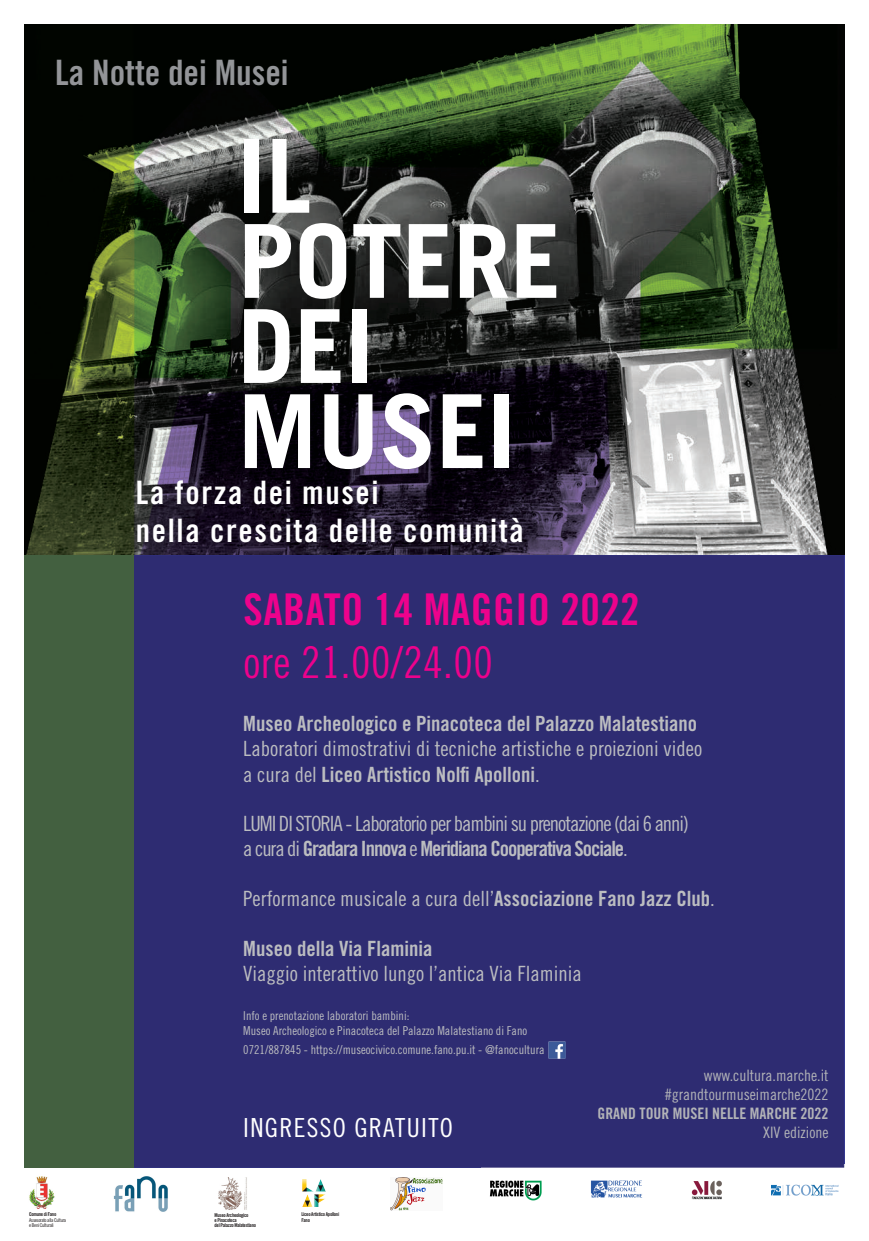
<style>
.page{position:relative;width:869px;height:1241px;background:#fff}
.page>*{position:absolute;margin:0;border:0;box-sizing:border-box;transform-origin:0 0}
.t1{font:700 102.02px "Trade Gothic LT Std";color:#fff}
.t2{font:43.75px "Trade Gothic LT Std Bd Cn 20";letter-spacing:.01em;color:#ed028c}
.t3{font:43.75px "Trade Gothic LT Std Cn 18";letter-spacing:.01em;color:#ed028c}
.t4{font:35px "Trade Gothic LT Std Bd Cn 20";color:#939598}
.t5{font:32.29px "Trade Gothic LT Std Bd Cn 20";letter-spacing:.05em;color:#fff}
.t6{font:26.25px "Trade Gothic LT Std Cn 18";letter-spacing:.05em;color:#fff}
.t7{font:21px "Trade Gothic LT Std Cn 18";color:#bcbdc0}
.t8{font:21px "Trade Gothic LT Std Bd Cn 20";color:#bcbdc0}
.t9{font:21px "Trade Gothic LT Std Cn 18";letter-spacing:-.05em;color:#bcbdc0}
.t10{font:21px "Trade Gothic LT Std Bd Cn 20";letter-spacing:-.05em;color:#bcbdc0}
.t11{font:15.75px "Trade Gothic LT Std Cn 18";color:#b2b3b7}
.t12{font:15.75px "Trade Gothic LT Std Bd Cn 20";color:#b2b3b7}
.t13{font:12.25px "Trade Gothic LT Std Cn 18";color:#bcbdc0}
.t14{font:5.25px "Trade Gothic LT Std Bd Cn 20";letter-spacing:-.05em;color:#231f20}
.t15{font:5.25px "Trade Gothic LT Std Cn 18";letter-spacing:-.05em;color:#231f20}
.s1{font-family:"Trade Gothic LT Std Cn 18"}
.s2{font-family:"Trade Gothic LT Std Bd Cn 20"}
</style>
<div class="page">
<img style="left:25px;top:25px;width:818px;height:530px">
<div style="left:25px;top:555px;width:109px;height:612px;background:#436040"></div>
<img style="left:481px;top:1164px;width:364px;height:37px">
<div style="left:134px;top:555px;width:709px;height:612px;background:#2e2c72"></div>
<img style="left:113px;top:1176px;width:55px;height:36px">
<img style="left:548px;top:1041px;width:17px;height:16px">
<img style="left:29px;top:1176px;width:26px;height:33px">
<img style="left:218px;top:1177px;width:29px;height:33px">
<img style="left:390px;top:1177px;width:52px;height:33px">
<img style="left:302px;top:1179px;width:24px;height:27px">
<p class="t4" style="left:55px;top:51px;width:235px">La Notte dei Musei</p>
<p class="t1" style="left:237px;top:114px;width:75px">IL</p>
<p class="t1" style="left:237px;top:199px;width:325px">POTERE</p>
<p class="t1" style="left:237px;top:284px;width:138px">DEI</p>
<p class="t1" style="left:237px;top:369px;width:279px">MUSEI</p>
<p class="t5" style="left:136px;top:472px;width:244px">La forza dei musei</p>
<p class="t5" style="left:136px;top:511px;width:389px">nella crescita delle comunità</p>
<p class="t2" style="left:243px;top:582px;width:397px">SABATO 14 MAGGIO 2022</p>
<p class="t3" style="left:243px;top:636px;width:251px">ore 21.00/24.00</p>
<p class="t8" style="left:243px;top:710px;width:455px">Museo Archeologico e Pinacoteca del Palazzo Malatestiano</p>
<p class="t7" style="left:243px;top:736px;width:460px">Laboratori dimostrativi di tecniche artistiche e proiezioni video</p>
<p class="t8" style="left:243px;top:761px;width:298px"><span class="s1">a cura del</span> Liceo Artistico Nolfi Apolloni<span class="s1">.</span></p>
<p class="t9" style="left:243px;top:811px;width:447px">LUMI DI STORIA - Laboratorio per bambini su prenotazione (dai 6 anni)</p>
<p class="t10" style="left:243px;top:836px;width:386px"><span class="s1">a cura di</span> Gradara Innova <span class="s1">e</span> Meridiana Cooperativa Sociale<span class="s1">.</span></p>
<p class="t7" style="left:243px;top:886px;width:473px">Performance musicale a cura dell’<span class="s2">Associazione Fano Jazz Club</span>.</p>
<p class="t8" style="left:243px;top:935px;width:190px">Museo della Via Flaminia</p>
<p class="t7" style="left:243px;top:961px;width:340px">Viaggio interattivo lungo l’antica Via Flaminia</p>
<p class="t13" style="left:243px;top:1008px;width:167px">Info e prenotazione laboratori bambini:</p>
<p class="t13" style="left:243px;top:1023px;width:285px">Museo Archeologico e Pinacoteca del Palazzo Malatestiano di Fano</p>
<p class="t13" style="left:243px;top:1042px;width:302px">0721/887845 - https://museocivico.comune.fano.pu.it - @fanocultura</p>
<p class="t14" style="left:29px;top:1211px;width:29px">Comune di Fano</p>
<p class="t15" style="left:29px;top:1216px;width:39px">Assesorato alla Cultura</p>
<p class="t15" style="left:29px;top:1221px;width:26px">e Beni Culturali</p>
<p class="t6" style="left:243px;top:1111px;width:211px">INGRESSO GRATUITO</p>
<p class="t14" style="left:214px;top:1211px;width:36px">Museo Archeologico</p>
<p class="t14" style="left:214px;top:1216px;width:24px">e Pinacoteca</p>
<p class="t14" style="left:214px;top:1221px;width:43px">del Palazzo Malatestiano</p>
<p class="t14" style="left:301px;top:1210px;width:39px">Liceo Artistico Apolloni</p>
<p class="t14" style="left:301px;top:1216px;width:10px">Fano</p>
<p class="t11" style="left:703px;top:1066px;width:126px">www.cultura.marche.it</p>
<p class="t11" style="left:664px;top:1085px;width:165px">#grandtourmuseimarche2022</p>
<p class="t12" style="left:597px;top:1103px;width:232px">GRAND TOUR MUSEI NELLE MARCHE 2022</p>
<p class="t11" style="left:762px;top:1122px;width:67px">XIV edizione</p>
</div>
